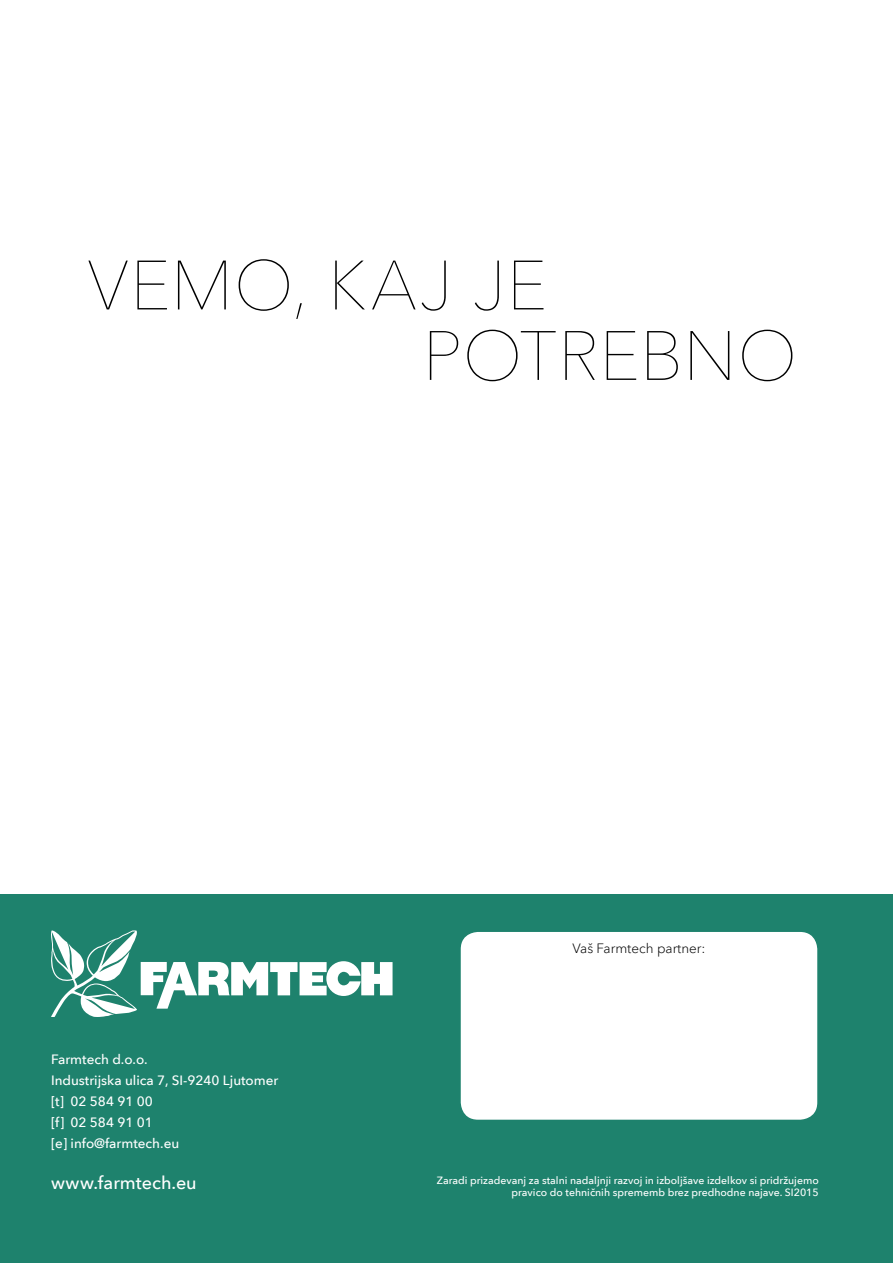
<style>
.page{position:relative;width:893px;height:1263px;background:#fff}
.page>*{position:absolute;margin:0;border:0;box-sizing:border-box;transform-origin:0 0}
.t1{font:200 69px/70.5px "Avenir Next LT Pro";letter-spacing:.005em;color:#000}
.t2{font:500 18px "Avenir Next LT Pro";color:#fff}
.t3{font:500 13.5px/21px "Avenir Next LT Pro";color:#fff}
.t4{font:300 13.5px "Avenir Next LT Pro";color:#000}
.t5{font:500 10.5px/12.6px "Avenir Next LT Pro";color:#fff;text-align:right}
</style>
<div class="page">
<div style="left:0;top:895px;width:893px;height:368px;background:#1e826d"></div>
<div style="left:460px;top:931px;width:358px;height:189px;background:#fff;border-radius:18px"></div>
<div style="left:459px;top:930px;width:360px;height:191px;border:2px solid #1e826d;border-radius:18px"></div>
<svg style="left:51px;top:930px;width:342px;height:87px"></svg>
<h1 class="t1" style="left:423px;top:250px;width:376px;text-indent:-335px">VEMO, KAJ JE<br>POTREBNO</h1>
<p class="t3" style="left:51px;top:1048px;width:229px">Farmtech d.o.o.<br>Industrijska ulica 7, SI-9240 Ljutomer [t] 02 584 91 00<br>[f] 02 584 91 01<br>[e] info@farmtech.eu</p>
<h2 class="t2" style="left:51px;top:1172px;width:147px">www.farmtech.eu</h2>
<p class="t4" style="left:572px;top:941px;width:135px">Vaš Farmtech partner:</p>
<p class="t5" style="left:437px;top:1174px;width:383px">Zaradi prizadevanj za stalni nadaljnji razvoj in izboljšave izdelkov si pridržujemo pravico do tehničnih sprememb brez predhodne najave. SI2015</p>
</div>
